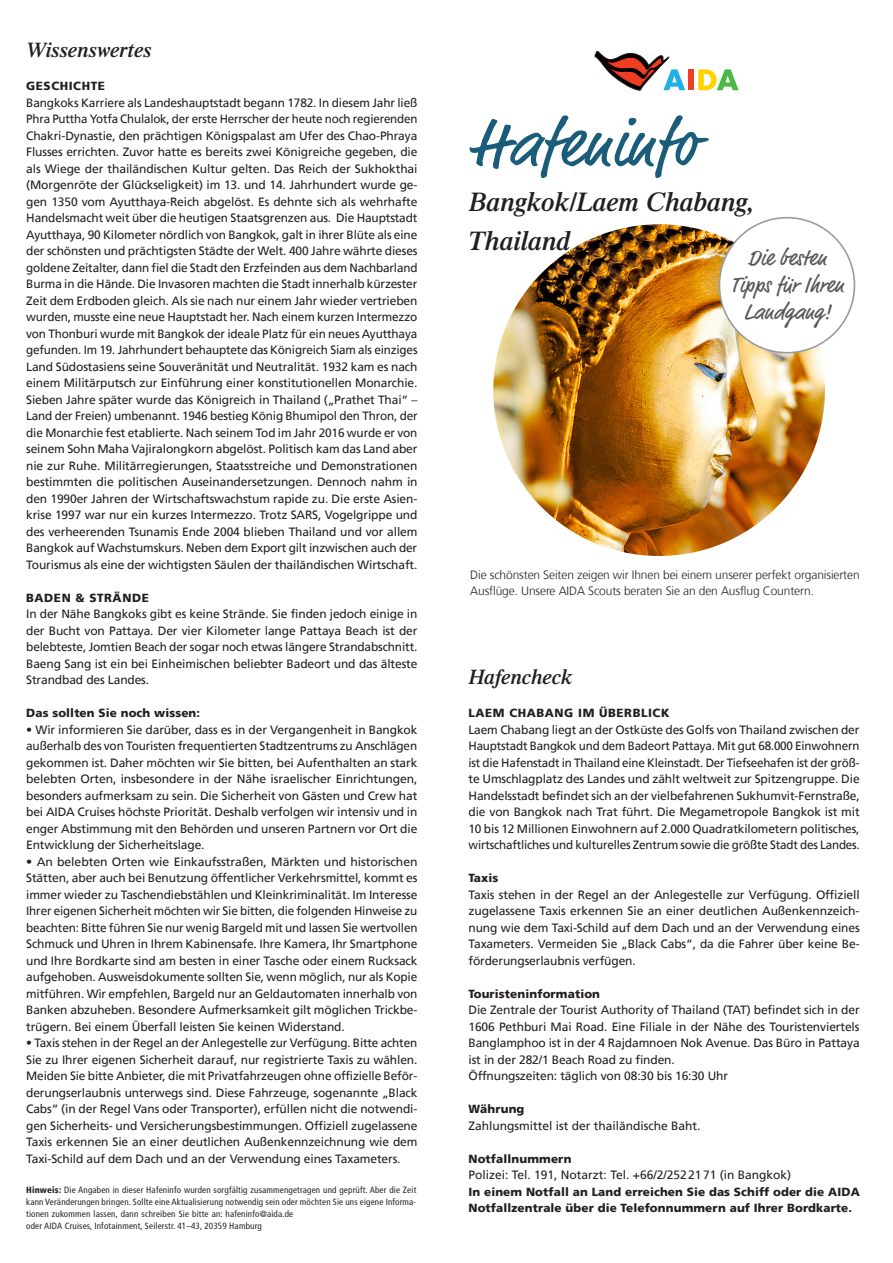
<style>
.page{position:relative;width:893px;height:1263px;background:#fff}
.page>*{position:absolute;margin:0;border:0;box-sizing:border-box;transform-origin:0 0}
.t1{font:67.5px "Market";color:#004b6c}
.t2{font:italic 600 27px/39px "Times LT Std";letter-spacing:-.005em;color:#231f20}
.Störer_Market_Grau{font:22.5px/27px "Market";color:#57585a;text-align:center}
.t3{font:italic 600 21px "Times LT Std";letter-spacing:-.01em;color:#231f20}
.t4{font:12px/16.5px "Frutiger";letter-spacing:-.01em;color:#231f20;text-align:justify}
.AIDA_heute_Text{font:300 12px/16.5px "Frutiger";letter-spacing:-.01em;color:#231f20}
.t5{font:900 11.7px/16.5px "Frutiger";letter-spacing:.01em;color:#231f20}
.t6{font:900 11.7px "Frutiger";letter-spacing:.05em;color:#231f20}
.t7{font:condensed 9px/12px "Frutiger";letter-spacing:.02em;color:#231f20}
.s1{font-weight:900}
</style>
<div class="page">
<div style="left:688px;top:69px;width:5px;height:21px;background:#ef3e22"></div>
<svg style="left:698px;top:69px;width:41px;height:21px"></svg>
<svg style="left:595px;top:51px;width:90px;height:39px"></svg>
<img style="left:493px;top:224px;width:332px;height:332px;border-radius:166px">
<div style="left:719px;top:218px;width:135px;height:135px;background:#fff;border-radius:50%"></div>
<p class="t3" style="left:26px;top:38px;width:127px">Wissenswertes</p>
<p class="t6" style="left:26px;top:79px;width:80px">GESCHICHTE</p>
<p class="t4" style="left:26px;top:94px;width:393px">Bangkoks Karriere als Landeshauptstadt begann 1782. In diesem Jahr ließ Phra Puttha Yotfa Chulalok, der erste Herrscher der heute noch regierenden Chakri-Dynastie, den prächtigen Königspalast am Ufer des Chao-Phraya Flusses errichten. Zuvor hatte es bereits zwei Königreiche gegeben, die als Wiege der thailändischen Kultur gelten. Das Reich der Sukhokthai (Morgenröte der Glückseligkeit) im 13. und 14. Jahrhundert wurde ge&shy;gen 1350 vom Ayutthaya-Reich abgelöst. Es dehnte sich als wehrhafte Handelsmacht weit über die heutigen Staatsgrenzen aus. Die Hauptstadt Ayutthaya, 90 Kilometer nördlich von Bangkok, galt in ihrer Blüte als eine der schönsten und prächtigsten Städte der Welt. 400 Jahre währte dieses goldene Zeitalter, dann fiel die Stadt den Erzfeinden aus dem Nachbarland Burma in die Hände. Die Invasoren machten die Stadt innerhalb kürzester Zeit dem Erdboden gleich. Als sie nach nur einem Jahr wieder vertrieben wurden, musste eine neue Hauptstadt her. Nach einem kurzen Intermezzo von Thonburi wurde mit Bangkok der ideale Platz für ein neues Ayutthaya gefunden. Im 19. Jahrhundert behauptete das Königreich Siam als einziges Land Südostasiens seine Souveränität und Neutralität. 1932 kam es nach einem Militärputsch zur Einführung einer konstitutionellen Monarchie.<br>Sieben Jahre später wurde das Königreich in Thailand („Prathet Thai“ – Land der Freien) umbenannt. 1946 bestieg König Bhumipol den Thron, der die Monarchie fest etablierte. Nach seinem Tod im Jahr 2016 wurde er von seinem Sohn Maha Vajiralongkorn abgelöst. Politisch kam das Land aber nie zur Ruhe. Militärregierungen, Staatsstreiche und Demonstrationen bestimmten die politischen Auseinandersetzungen. Dennoch nahm in den 1990er Jahren der Wirtschaftswachstum rapide zu. Die erste Asien&shy;krise 1997 war nur ein kurzes Intermezzo. Trotz SARS, Vogelgrippe und des verheerenden Tsunamis Ende 2004 blieben Thailand und vor allem Bangkok auf Wachstumskurs. Neben dem Export gilt inzwischen auch der Tourismus als eine der wichtigsten Säulen der thailändischen Wirtschaft.</p>
<p class="t6" style="left:26px;top:591px;width:124px">BADEN &amp; STRÄNDE</p>
<p class="t4" style="left:26px;top:606px;width:393px">In der Nähe Bangkoks gibt es keine Strände. Sie finden jedoch einige in der Bucht von Pattaya. Der vier Kilometer lange Pattaya Beach ist der belebteste, Jomtien Beach der sogar noch etwas längere Strandabschnitt.<br>Baeng Sang ist ein bei Einheimischen beliebter Badeort und das älteste Strandbad des Landes.</p>
<p class="t5" style="left:26px;top:705px;width:175px">Das sollten Sie noch wissen:</p>
<p class="t4" style="left:26px;top:721px;width:393px">• Wir informieren Sie darüber, dass es in der Vergangenheit in Bangkok außerhalb des von Touristen frequentierten Stadtzentrums zu Anschlägen gekommen ist. Daher möchten wir Sie bitten, bei Aufenthalten an stark belebten Orten, insbesondere in der Nähe israelischer Einrichtungen, besonders aufmerksam zu sein. Die Sicherheit von Gästen und Crew hat bei AIDA Cruises höchste Priorität. Deshalb verfolgen wir intensiv und in enger Abstimmung mit den Behörden und unseren Partnern vor Ort die Entwicklung der Sicherheitslage.</p>
<p class="t4" style="left:26px;top:853px;width:393px">• An belebten Orten wie Einkaufsstraßen, Märkten und historischen Stätten, aber auch bei Benutzung öffentlicher Verkehrsmittel, kommt es immer wieder zu Taschendiebstählen und Kleinkriminalität. Im Interesse Ihrer eigenen Sicherheit möchten wir Sie bitten, die folgenden Hinweise zu beachten: Bitte führen Sie nur wenig Bargeld mit und lassen Sie wertvollen Schmuck und Uhren in Ihrem Kabinensafe. Ihre Kamera, Ihr Smartphone und Ihre Bordkarte sind am besten in einer Tasche oder einem Rucksack aufgehoben. Ausweisdokumente sollten Sie, wenn möglich, nur als Kopie mitführen. Wir empfehlen, Bargeld nur an Geldautomaten innerhalb von Banken abzuheben. Besondere Aufmerksamkeit gilt möglichen Trickbe&shy;trügern. Bei einem Überfall leisten Sie keinen Widerstand.</p>
<p class="t4" style="left:26px;top:1035px;width:393px">• Taxis stehen in der Regel an der Anlegestelle zur Verfügung. Bitte achten Sie zu Ihrer eigenen Sicherheit darauf, nur registrierte Taxis zu wählen.<br>Meiden Sie bitte Anbieter, die mit Privatfahrzeugen ohne offizielle Beför&shy;derungserlaubnis unterwegs sind. Diese Fahrzeuge, sogenannte „Black Cabs“ (in der Regel Vans oder Transporter), erfüllen nicht die notwendi&shy;gen Sicherheits- und Versicherungsbestimmungen. Offiziell zugelassene Taxis erkennen Sie an einer deutlichen Außenkennzeichnung wie dem Taxi-Schild auf dem Dach und an der Verwendung eines Taxameters.</p>
<p class="t7" style="left:26px;top:1184px;width:392px"><span class="s1">Hinweis:</span> Die Angaben in dieser Hafeninfo wurden sorgfältig zusammengetragen und geprüft. Aber die Zeit kann Veränderungen bringen. Sollte eine Aktualisierung notwendig sein oder möchten Sie uns eigene Informa&shy;tionen zukommen lassen, dann schreiben Sie bitte an: hafeninfo@aida.de<br>oder AIDA Cruises, Infotainment, Seilerstr. 41–43, 20359 Hamburg</p>
<h1 class="t1" style="left:470px;top:103px;width:228px">Hafeninfo</h1>
<p class="t2" style="left:468px;top:182px;width:287px">Bangkok/Laem Chabang,<br>Thailand</p>
<p class="Störer_Market_Grau" style="left:731px;top:246px;width:114px">Die besten<br>Tipps für Ihren<br>Landgang!</p>
<p class="AIDA_heute_Text" style="left:470px;top:567px;width:391px">Die schönsten Seiten zeigen wir Ihnen bei einem unserer perfekt organisierten<br>Ausflüge. Unsere AIDA Scouts beraten Sie an den Ausflug Countern.</p>
<p class="t3" style="left:468px;top:665px;width:106px">Hafencheck</p>
<p class="t6" style="left:468px;top:706px;width:202px">LAEM CHABANG IM ÜBERBLICK</p>
<p class="t4" style="left:468px;top:721px;width:393px">Laem Chabang liegt an der Ostküste des Golfs von Thailand zwischen der Hauptstadt Bangkok und dem Badeort Pattaya. Mit gut 68.000 Einwohnern ist die Hafenstadt in Thailand eine Kleinstadt. Der Tiefseehafen ist der größ&shy;te Umschlagplatz des Landes und zählt weltweit zur Spitzengruppe. Die Handelsstadt befindet sich an der vielbefahrenen Sukhumvit-Fernstraße, die von Bangkok nach Trat führt. Die Megametropole Bangkok ist mit 10 bis 12 Millionen Einwohnern auf 2.000 Quadratkilometern politisches, wirtschaftliches und kulturelles Zentrum sowie die größte Stadt des Landes.</p>
<p class="t5" style="left:468px;top:870px;width:31px">Taxis</p>
<p class="t4" style="left:468px;top:886px;width:393px">Taxis stehen in der Regel an der Anlegestelle zur Verfügung. Offiziell zugelassene Taxis erkennen Sie an einer deutlichen Außenkennzeich&shy;nung wie dem Taxi-Schild auf dem Dach und an der Verwendung eines Taxameters. Vermeiden Sie „Black Cabs“, da die Fahrer über keine Be&shy;förderungserlaubnis verfügen.</p>
<p class="t5" style="left:468px;top:985px;width:133px">Touristeninformation</p>
<p class="t4" style="left:468px;top:1002px;width:393px;text-align:left">Die Zentrale der Tourist Authority of Thailand (TAT) befindet sich in der 1606 Pethburi Mai Road. Eine Filiale in der Nähe des Touristenviertels Banglamphoo ist in der 4 Rajdamnoen Nok Avenue. Das Büro in Pattaya ist in der 282/1 Beach Road zu finden.<br>Öffnungszeiten: täglich von 08:30 bis 16:30 Uhr</p>
<p class="t5" style="left:468px;top:1101px;width:57px">Währung</p>
<p class="t4" style="left:468px;top:1117px;width:234px">Zahlungsmittel ist der thailändische Baht.</p>
<p class="t5" style="left:468px;top:1150px;width:105px">Notfallnummern</p>
<p class="t4" style="left:468px;top:1167px;width:324px">Polizei: Tel. 191, Notarzt: Tel. +66/2/2522171 (in Bangkok)</p>
<p class="t5" style="left:468px;top:1183px;width:393px">In einem Notfall an Land erreichen Sie das Schiff oder die AIDA<br>Notfallzentrale über die Telefonnummern auf Ihrer Bordkarte.</p>
</div>
